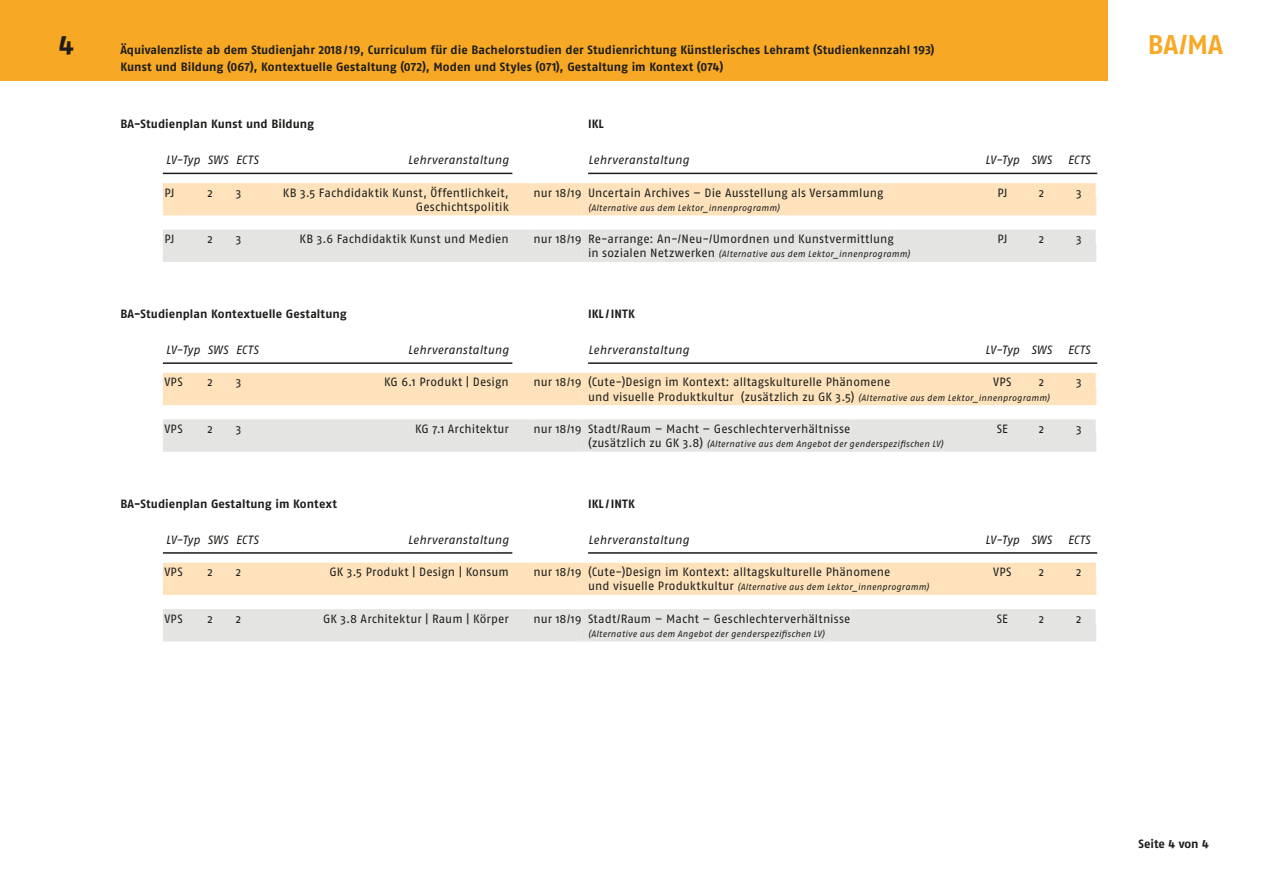
<style>
.page{position:relative;width:1263px;height:893px;background:#fff}
.page>*{position:absolute;margin:0;border:0;box-sizing:border-box;transform-origin:0 0}
.t1{font:27px "Fago No Bold Lf";color:#f7a824}
.t2{font:27px "Fago No Bold Lf";color:#1d1d1b}
.t3{font:12px "Fago No";letter-spacing:.005em;color:#1d1d1b}
.t4{font:12px "Fago No Bold Lf";letter-spacing:.005em;color:#1d1d1b}
.t5{font:italic 12px "Fago No";letter-spacing:.015em;color:#1d1d1b}
.t6{font:700 12px "Fago No";letter-spacing:.005em;color:#1d1d1b}
.t7{font:italic 9px "Fago No";letter-spacing:.025em;color:#1d1d1b}
.s1{font-style:normal;font-size:12px}
.s2{font-style:italic;font-size:9px}
</style>
<div class="page">
<div style="left:0;top:0;width:1108px;height:81px;background:#f7a824"></div>
<div style="left:163px;top:183px;width:371px;height:18px;background:#fee2bb"></div>
<div style="left:534px;top:183px;width:48px;height:18px;background:#fee2bb"></div>
<div style="left:582px;top:183px;width:301px;height:18px;background:#fee2bb"></div>
<div style="left:883px;top:183px;width:213px;height:18px;background:#fee2bb"></div>
<div style="left:163px;top:197px;width:419px;height:18px;background:#fee2bb"></div>
<div style="left:582px;top:197px;width:6px;height:18px;background:#fee2bb"></div>
<div style="left:588px;top:197px;width:192px;height:18px;background:#fee2bb"></div>
<div style="left:780px;top:197px;width:316px;height:18px;background:#fee2bb"></div>
<div style="left:163px;top:230px;width:371px;height:18px;background:#e4e4e3"></div>
<div style="left:534px;top:230px;width:48px;height:18px;background:#e4e4e3"></div>
<div style="left:582px;top:230px;width:312px;height:18px;background:#e4e4e3"></div>
<div style="left:894px;top:230px;width:202px;height:18px;background:#e4e4e3"></div>
<div style="left:163px;top:244px;width:419px;height:18px;background:#e4e4e3"></div>
<div style="left:582px;top:244px;width:136px;height:18px;background:#e4e4e3"></div>
<div style="left:718px;top:244px;width:192px;height:18px;background:#e4e4e3"></div>
<div style="left:910px;top:244px;width:186px;height:18px;background:#e4e4e3"></div>
<div style="left:163px;top:373px;width:371px;height:18px;background:#fee2bb"></div>
<div style="left:534px;top:373px;width:48px;height:18px;background:#fee2bb"></div>
<div style="left:582px;top:373px;width:411px;height:18px;background:#fee2bb"></div>
<div style="left:993px;top:373px;width:89px;height:18px;background:#fee2bb"></div>
<div style="left:1082px;top:373px;width:14px;height:18px;background:#fee2bb"></div>
<div style="left:163px;top:387px;width:887px;height:18px;background:#fee2bb"></div>
<div style="left:1050px;top:387px;width:46px;height:18px;background:#fee2bb"></div>
<div style="left:163px;top:419px;width:371px;height:18px;background:#e4e4e3"></div>
<div style="left:534px;top:419px;width:48px;height:18px;background:#e4e4e3"></div>
<div style="left:582px;top:419px;width:268px;height:18px;background:#e4e4e3"></div>
<div style="left:850px;top:419px;width:246px;height:18px;background:#e4e4e3"></div>
<div style="left:163px;top:434px;width:419px;height:18px;background:#e4e4e3"></div>
<div style="left:582px;top:434px;width:6px;height:18px;background:#e4e4e3"></div>
<div style="left:588px;top:434px;width:355px;height:18px;background:#e4e4e3"></div>
<div style="left:943px;top:434px;width:153px;height:18px;background:#e4e4e3"></div>
<div style="left:163px;top:563px;width:371px;height:18px;background:#fee2bb"></div>
<div style="left:534px;top:563px;width:48px;height:18px;background:#fee2bb"></div>
<div style="left:582px;top:563px;width:514px;height:18px;background:#fee2bb"></div>
<div style="left:163px;top:577px;width:571px;height:18px;background:#fee2bb"></div>
<hr style="left:734px;top:577px;width:3px;height:18px;background:#fee2bb">
<div style="left:737px;top:577px;width:192px;height:18px;background:#fee2bb"></div>
<div style="left:929px;top:577px;width:167px;height:18px;background:#fee2bb"></div>
<div style="left:163px;top:609px;width:371px;height:18px;background:#e4e4e3"></div>
<div style="left:534px;top:609px;width:48px;height:18px;background:#e4e4e3"></div>
<div style="left:582px;top:609px;width:268px;height:18px;background:#e4e4e3"></div>
<div style="left:850px;top:609px;width:245px;height:18px;background:#e4e4e3"></div>
<div style="left:163px;top:623px;width:419px;height:18px;background:#e4e4e3"></div>
<div style="left:582px;top:623px;width:6px;height:18px;background:#e4e4e3"></div>
<div style="left:588px;top:623px;width:237px;height:18px;background:#e4e4e3"></div>
<div style="left:825px;top:623px;width:271px;height:18px;background:#e4e4e3"></div>
<hr style="left:163px;top:173px;width:349px;height:1px;background:#1d1d1b">
<hr style="left:588px;top:173px;width:509px;height:1px;background:#1d1d1b">
<hr style="left:163px;top:362px;width:349px;height:2px;background:#1d1d1b">
<hr style="left:588px;top:362px;width:509px;height:2px;background:#1d1d1b">
<hr style="left:163px;top:552px;width:349px;height:2px;background:#1d1d1b">
<hr style="left:588px;top:552px;width:509px;height:2px;background:#1d1d1b">
<h1 class="t2" style="left:59px;top:29px;width:17px">4</h1>
<p class="t4" style="left:120px;top:43px;width:816px">Äquivalenzliste ab dem Studienjahr 2018/19, Curriculum für die Bachelorstudien der Studienrichtung Künstlerisches Lehramt (Studienkennzahl 193)</p>
<h1 class="t1" style="left:1148px;top:29px;width:77px">BA/MA</h1>
<p class="t4" style="left:120px;top:59px;width:604px">Kunst und Bildung (067), Kontextuelle Gestaltung (072), Moden und Styles (071), Gestaltung im Kontext (074)</p>
<p class="t6" style="left:120px;top:117px;width:195px">BA-Studienplan Kunst und Bildung</p>
<p class="t6" style="left:588px;top:117px;width:17px">IKL</p>
<p class="t5" style="left:166px;top:153px;width:94px">LV-Typ SWS ECTS</p>
<p class="t5" style="left:408px;top:153px;width:103px">Lehrveranstaltung</p>
<p class="t5" style="left:588px;top:153px;width:103px">Lehrveranstaltung</p>
<p class="t5" style="left:985px;top:153px;width:68px">LV-Typ SWS</p>
<p class="t5" style="left:1068px;top:153px;width:24px">ECTS</p>
<p class="t3" style="left:164px;top:186px;width:12px">PJ</p>
<p class="t3" style="left:207px;top:186px;width:7px">2</p>
<p class="t3" style="left:236px;top:186px;width:7px">3</p>
<p class="t3" style="left:283px;top:186px;width:227px">KB 3.5 Fachdidaktik Kunst, Öffentlichkeit,</p>
<p class="t3" style="left:534px;top:186px;width:351px">nur 18/19 Uncertain Archives – Die Ausstellung als Versammlung</p>
<p class="t3" style="left:997px;top:186px;width:12px">PJ</p>
<p class="t3" style="left:1039px;top:186px;width:7px">2</p>
<p class="t3" style="left:1076px;top:186px;width:7px">3</p>
<p class="t3" style="left:416px;top:200px;width:94px">Geschichtspolitik</p>
<p class="t7" style="left:588px;top:203px;width:193px">(Alternative aus dem Lektor_innenprogramm)</p>
<p class="t3" style="left:164px;top:232px;width:12px">PJ</p>
<p class="t3" style="left:207px;top:232px;width:7px">2</p>
<p class="t3" style="left:236px;top:232px;width:7px">3</p>
<p class="t3" style="left:300px;top:232px;width:211px">KB 3.6 Fachdidaktik Kunst und Medien</p>
<p class="t3" style="left:534px;top:232px;width:362px">nur 18/19 Re-arrange: An-/Neu-/Umordnen und Kunstvermittlung</p>
<p class="t3" style="left:997px;top:232px;width:12px">PJ</p>
<p class="t3" style="left:1039px;top:232px;width:7px">2</p>
<p class="t3" style="left:1076px;top:232px;width:7px">3</p>
<p class="t7" style="left:588px;top:249px;width:323px"><span class="s1">in sozialen Netzwerken</span> (Alternative aus dem Lektor_innenprogramm)</p>
<p class="t6" style="left:120px;top:307px;width:228px">BA-Studienplan Kontextuelle Gestaltung</p>
<p class="t6" style="left:588px;top:307px;width:48px">IKL/INTK</p>
<p class="t5" style="left:166px;top:343px;width:94px">LV-Typ SWS ECTS</p>
<p class="t5" style="left:408px;top:343px;width:103px">Lehrveranstaltung</p>
<p class="t5" style="left:588px;top:343px;width:103px">Lehrveranstaltung</p>
<p class="t5" style="left:985px;top:343px;width:68px">LV-Typ SWS</p>
<p class="t5" style="left:1068px;top:343px;width:24px">ECTS</p>
<p class="t3" style="left:164px;top:375px;width:20px">VPS</p>
<p class="t3" style="left:207px;top:375px;width:7px">2</p>
<p class="t3" style="left:236px;top:375px;width:7px">3</p>
<p class="t3" style="left:384px;top:375px;width:126px">KG 6.1 Produkt | Design</p>
<p class="t3" style="left:534px;top:375px;width:358px">nur 18/19 (Cute-)Design im Kontext: alltagskulturelle Phänomene</p>
<p class="t3" style="left:993px;top:375px;width:20px">VPS</p>
<p class="t3" style="left:1039px;top:375px;width:7px">2</p>
<p class="t3" style="left:1076px;top:375px;width:7px">3</p>
<p class="t3" style="left:588px;top:390px;width:463px">und visuelle Produktkultur (zusätzlich zu GK 3.5) <span class="s2">(Alternative aus dem Lektor_innenprogramm)</span></p>
<p class="t3" style="left:164px;top:422px;width:20px">VPS</p>
<p class="t3" style="left:207px;top:422px;width:7px">2</p>
<p class="t3" style="left:236px;top:422px;width:7px">3</p>
<p class="t3" style="left:415px;top:422px;width:95px">KG 7.1 Architektur</p>
<p class="t3" style="left:534px;top:422px;width:318px">nur 18/19 Stadt/Raum – Macht – Geschlechterverhältnisse</p>
<p class="t3" style="left:997px;top:422px;width:13px">SE</p>
<p class="t3" style="left:1039px;top:422px;width:7px">2</p>
<p class="t3" style="left:1076px;top:422px;width:7px">3</p>
<p class="t7" style="left:588px;top:439px;width:357px"><span class="s1">(zusätzlich zu GK 3.8)</span> (Alternative aus dem Angebot der genderspezifischen LV)</p>
<p class="t6" style="left:120px;top:497px;width:218px">BA-Studienplan Gestaltung im Kontext</p>
<p class="t6" style="left:588px;top:497px;width:48px">IKL/INTK</p>
<p class="t5" style="left:166px;top:533px;width:94px">LV-Typ SWS ECTS</p>
<p class="t5" style="left:408px;top:533px;width:103px">Lehrveranstaltung</p>
<p class="t5" style="left:588px;top:533px;width:103px">Lehrveranstaltung</p>
<p class="t5" style="left:985px;top:533px;width:68px">LV-Typ SWS</p>
<p class="t5" style="left:1068px;top:533px;width:24px">ECTS</p>
<p class="t3" style="left:164px;top:565px;width:20px">VPS</p>
<p class="t3" style="left:207px;top:565px;width:7px">2</p>
<p class="t3" style="left:236px;top:565px;width:7px">2</p>
<p class="t3" style="left:329px;top:565px;width:181px">GK 3.5 Produkt | Design | Konsum</p>
<p class="t3" style="left:534px;top:565px;width:358px">nur 18/19 (Cute-)Design im Kontext: alltagskulturelle Phänomene</p>
<p class="t3" style="left:993px;top:565px;width:20px">VPS</p>
<p class="t3" style="left:1039px;top:565px;width:7px">2</p>
<p class="t3" style="left:1076px;top:565px;width:7px">2</p>
<p class="t7" style="left:588px;top:582px;width:342px"><span class="s1">und visuelle Produktkultur</span> (Alternative aus dem Lektor_innenprogramm)</p>
<p class="t3" style="left:164px;top:612px;width:20px">VPS</p>
<p class="t3" style="left:207px;top:612px;width:7px">2</p>
<p class="t3" style="left:236px;top:612px;width:7px">2</p>
<p class="t3" style="left:323px;top:612px;width:187px">GK 3.8 Architektur | Raum | Körper</p>
<p class="t3" style="left:534px;top:612px;width:318px">nur 18/19 Stadt/Raum – Macht – Geschlechterverhältnisse</p>
<p class="t3" style="left:997px;top:612px;width:13px">SE</p>
<p class="t3" style="left:1039px;top:612px;width:7px">2</p>
<p class="t3" style="left:1076px;top:612px;width:7px">2</p>
<p class="t7" style="left:588px;top:629px;width:238px">(Alternative aus dem Angebot der genderspezifischen LV)</p>
<p class="t4" style="left:1138px;top:837px;width:72px">Seite 4 von 4</p>
</div>
